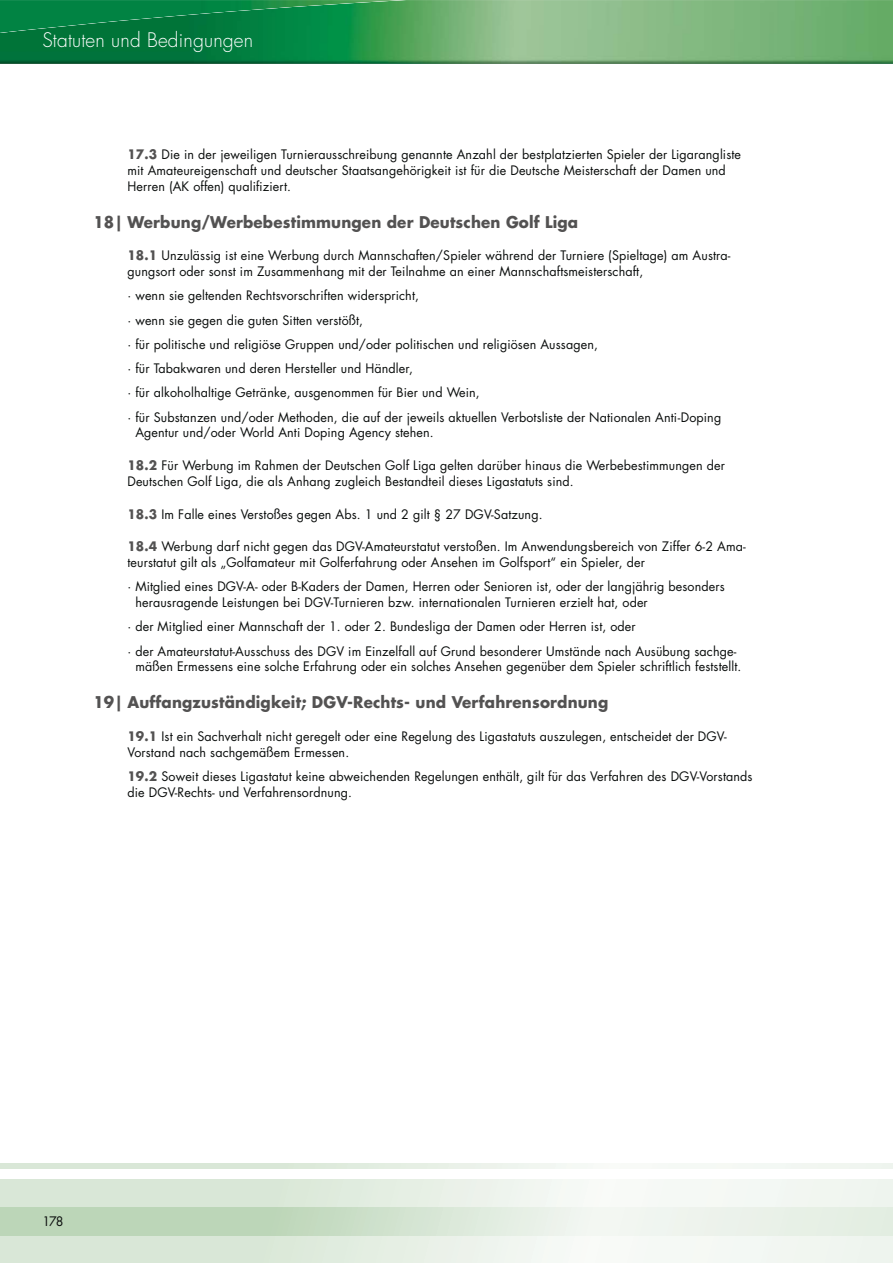
<style>
.page{position:relative;width:893px;height:1263px;background:#fff}
.page>*{position:absolute;margin:0;border:0;box-sizing:border-box;transform-origin:0 0}
.t1{font:300 19.5px "Futura LT";letter-spacing:.01em;color:#fff}
.t2{font:700 15.75px "Futura LT";letter-spacing:.01em;color:#535252;scale:.96 1}
.t3{font:12.75px/15.8px "Futura LT";letter-spacing:.01em;color:#0a0d0c}
.s1{font-weight:700;color:#535252}
</style>
<div class="page">
<svg style="left:0;top:1164px;width:892px;height:5px"></svg>
<div style="left:0;top:1180px;width:892px;height:28px;background:linear-gradient(to right,#d5e4d2,#fafcfa)"></div>
<div style="left:0;top:1235px;width:892px;height:28px;background:linear-gradient(to right,#d5e5d3,#fafcfa)"></div>
<svg style="left:0;top:1208px;width:892px;height:27px;background:#d5e5d3"></svg>
<img style="left:0;top:0;width:892px;height:57px">
<img style="left:0;top:0;width:405px;height:33px">
<h1 class="t1" style="left:42px;top:29px;width:212px">Statuten und Bedingungen</h1>
<p class="t3" style="left:127px;top:147px;width:615px"><span class="s1">17.3</span> Die in der jeweiligen Turnierausschreibung genannte Anzahl der bestplatzierten Spieler der Ligarangliste mit Amateureigenschaft und deutscher Staatsangehörigkeit ist für die Deutsche Meisterschaft der Damen und<br>Herren (AK offen) qualifiziert.</p>
<p class="t2" style="left:93px;top:213px;width:506px">18| Werbung/Werbebestimmungen der Deutschen Golf Liga</p>
<p class="t3" style="left:127px;top:248px;width:604px"><span class="s1">18.1</span> Unzulässig ist eine Werbung durch Mannschaften/Spieler während der Turniere (Spieltage) am Austra&shy;gungsort oder sonst im Zusammenhang mit der Teilnahme an einer Mannschaftsmeisterschaft,</p>
<p class="t3" style="left:127px;top:284px;width:595px;line-height:24.3px">· wenn sie geltenden Rechtsvorschriften widerspricht,<br>· wenn sie gegen die guten Sitten verstößt,<br>· für politische und religiöse Gruppen und/oder politischen und religiösen Aussagen,<br>· für Tabakwaren und deren Hersteller und Händler,<br>· für alkoholhaltige Getränke, ausgenommen für Bier und Wein,<br>· für Substanzen und/oder Methoden, die auf der jeweils aktuellen Verbotsliste der Nationalen Anti-Doping</p>
<p class="t3" style="left:135px;top:425px;width:300px">Agentur und/oder World Anti Doping Agency stehen.</p>
<p class="t3" style="left:127px;top:458px;width:599px"><span class="s1">18.2</span> Für Werbung im Rahmen der Deutschen Golf Liga gelten darüber hinaus die Werbebestimmungen der<br>Deutschen Golf Liga, die als Anhang zugleich Bestandteil dieses Ligastatuts sind.</p>
<p class="t3" style="left:127px;top:506px;width:416px"><span class="s1">18.3</span> Im Falle eines Verstoßes gegen Abs. 1 und 2 gilt § 27 DGV-Satzung.</p>
<p class="t3" style="left:127px;top:539px;width:619px"><span class="s1">18.4</span> Werbung darf nicht gegen das DGV-Amateurstatut verstoßen. Im Anwendungsbereich von Ziffer 6-2 Ama&shy;teurstatut gilt als „Golfamateur mit Golferfahrung oder Ansehen im Golfsport“ ein Spieler, der</p>
<p class="t3" style="left:135px;top:579px;width:591px;text-indent:-8px">· Mitglied eines DGV-A- oder B-Kaders der Damen, Herren oder Senioren ist, oder der langjährig besonders herausragende Leistungen bei DGV-Turnieren bzw. internationalen Turnieren erzielt hat, oder</p>
<p class="t3" style="left:127px;top:615px;width:610px;line-height:24.3px">· der Mitglied einer Mannschaft der 1. oder 2. Bundesliga der Damen oder Herren ist, oder<br>· der Amateurstatut-Ausschuss des DGV im Einzelfall auf Grund besonderer Umstände nach Ausübung sachge-</p>
<p class="t3" style="left:135px;top:659px;width:607px">mäßen Ermessens eine solche Erfahrung oder ein solches Ansehen gegenüber dem Spieler schriftlich feststellt.</p>
<p class="t2" style="left:93px;top:694px;width:538px">19| Auffangzuständigkeit; DGV-Rechts- und Verfahrensordnung</p>
<p class="t3" style="left:127px;top:729px;width:600px"><span class="s1">19.1</span> Ist ein Sachverhalt nicht geregelt oder eine Regelung des Ligastatuts auszulegen, entscheidet der DGV-<br>Vorstand nach sachgemäßem Ermessen.</p>
<p class="t3" style="left:127px;top:769px;width:626px"><span class="s1">19.2</span> Soweit dieses Ligastatut keine abweichenden Regelungen enthält, gilt für das Verfahren des DGV-Vorstands die DGV-Rechts- und Verfahrensordnung.</p>
<p class="t3" style="left:42px;top:1214px;width:23px">178</p>
</div>
